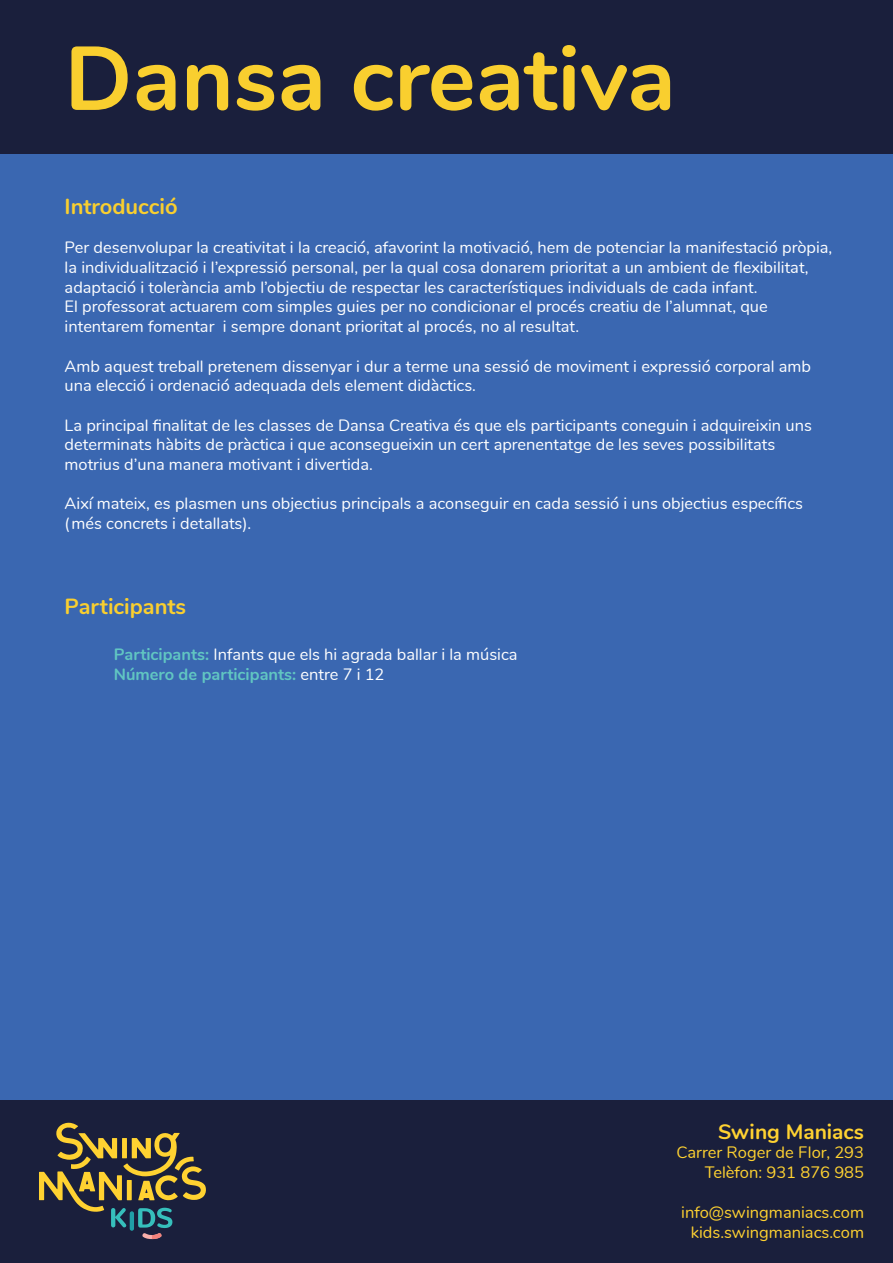
<style>
.page{position:relative;width:893px;height:1263px;background:#3a67b1}
.page>*{position:absolute;margin:0;border:0;box-sizing:border-box;transform-origin:0 0}
.t1{font:700 90px "Nunito";color:#f9cf2f}
.t2{font:700 21.9px "Nunito";color:#f9cf2f}
.t3{font:700 21px "Nunito";color:#ffd231}
.t4{font:16.5px/19.8px "Nunito";color:#ffd231;text-align:right}
.t5{font:16.35px/19.6px "Nunito";color:#fff}
.s1{font-weight:700;color:#61c6c2}
</style>
<div class="page">
<div style="left:0;top:0;width:893px;height:154px;background:#1a1f3c"></div>
<div style="left:0;top:1100px;width:893px;height:163px;background:#1a1f3c"></div>
<svg style="left:39px;top:1123px;width:167px;height:116px"></svg>
<h1 class="t1" style="left:65px;top:12px;width:613px">Dansa creativa</h1>
<h2 class="t2" style="left:65px;top:190px;width:115px">Introducció</h2>
<p class="t5" style="left:65px;top:237px;width:769px">Per desenvolupar la creativitat i la creació, afavorint la motivació, hem de potenciar la manifestació pròpia, la individualització i l’expressió personal, per la qual cosa donarem prioritat a un ambient de flexibilitat, adaptació i tolerància amb l’objectiu de respectar les característiques individuals de cada infant.<br>El professorat actuarem com simples guies per no condicionar el procés creatiu de l’alumnat, que intentarem fomentar i sempre donant prioritat al procés, no al resultat.</p>
<p class="t5" style="left:65px;top:355px;width:748px">Amb aquest treball pretenem dissenyar i dur a terme una sessió de moviment i expressió corporal amb una elecció i ordenació adequada dels element didàctics.</p>
<p class="t5" style="left:65px;top:414px;width:749px">La principal finalitat de les classes de Dansa Creativa és que els participants coneguin i adquireixin uns determinats hàbits de pràctica i que aconsegueixin un cert aprenentatge de les seves possibilitats motrius d’una manera motivant i divertida.</p>
<p class="t5" style="left:65px;top:493px;width:740px">Així mateix, es plasmen uns objectius principals a aconseguir en cada sessió i uns objectius específics (més concrets i detallats).</p>
<h2 class="t2" style="left:65px;top:590px;width:123px">Participants</h2>
<p class="t5" style="left:114px;top:644px;width:405px"><span class="s1">Participants:</span> Infants que els hi agrada ballar i la música<br><span class="s1">Número de participants:</span> entre 7 i 12</p>
<p class="t3" style="left:718px;top:1116px;width:147px">Swing Maniacs</p>
<p class="t4" style="left:676px;top:1142px;width:189px">Carrer Roger de Flor, 293<br>Telèfon: 931 876 985</p>
<p class="t4" style="left:681px;top:1201px;width:184px;text-align:center">info@swingmaniacs.com kids.swingmaniacs.com</p>
</div>
